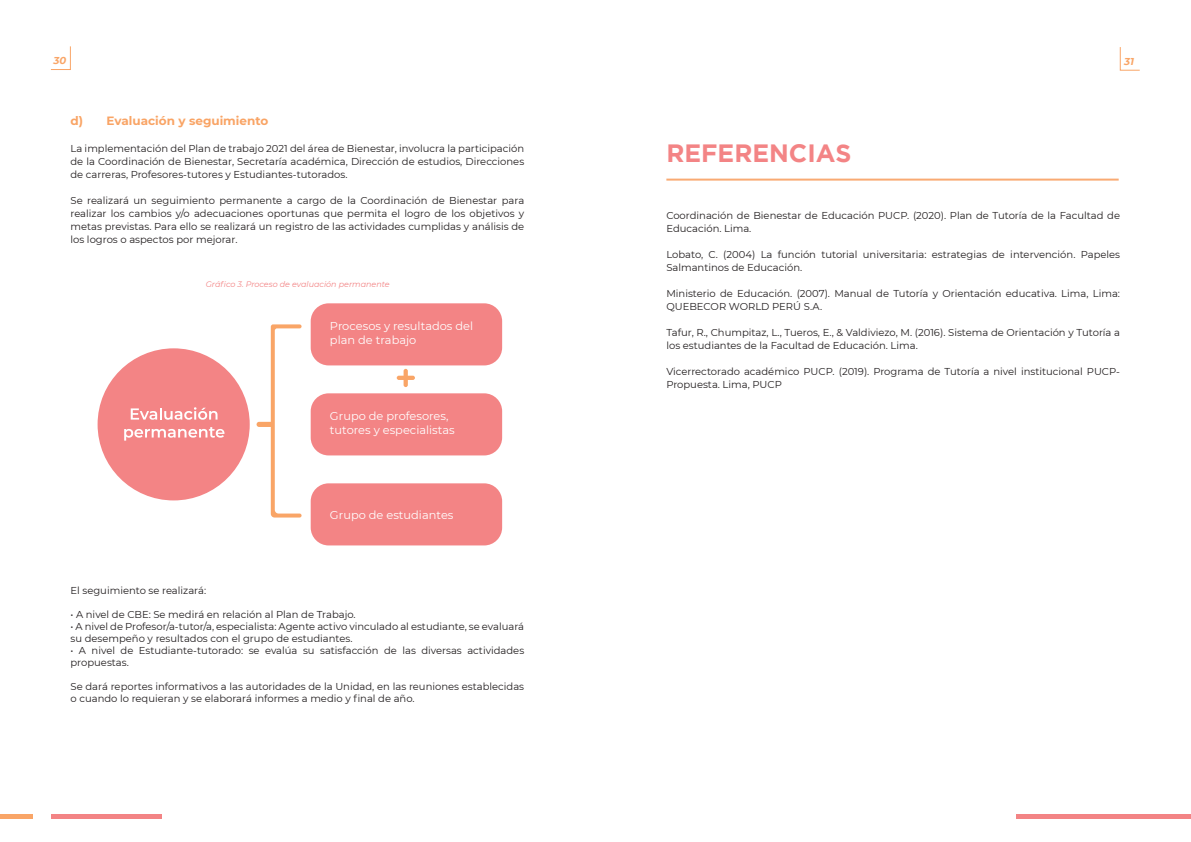
<style>
.page{position:relative;width:1191px;height:842px;background:#fff}
.page>*{position:absolute;margin:0;border:0;box-sizing:border-box;transform-origin:0 0}
.t1{font:700 25px "Gotham";color:#f38485}
.t2{font:700 12px "Montserrat";color:#f9a465}
.t3{font:11.4px/14.2px "Montserrat";color:#fff}
.t4{font:10px/13px "Montserrat";color:#231f20}
.t5{font:italic 700 10px "Montserrat";color:#f9a567}
.t6{font:italic 8px "Montserrat";color:#f38485}
</style>
<div class="page">
<div style="left:1016px;top:814px;width:175px;height:5px;background:#f38485"></div>
<div style="left:0;top:814px;width:32px;height:5px;background:#f9a567"></div>
<div style="left:51px;top:814px;width:110px;height:5px;background:#f38485"></div>
<svg style="left:51px;top:46px;width:20px;height:24px"></svg>
<svg style="left:1120px;top:47px;width:20px;height:23px"></svg>
<hr style="left:666px;top:179px;width:452px;height:2px;background:#f9aa73">
<div style="left:98px;top:348px;width:152px;height:152px;background:#f38485;border-radius:50%"></div>
<div style="left:311px;top:303px;width:191px;height:62px;background:#f38485;border-radius:18px"></div>
<svg style="left:131px;top:407px;width:86px;height:13px"></svg>
<svg style="left:124px;top:427px;width:100px;height:14px"></svg>
<div style="left:311px;top:393px;width:191px;height:62px;background:#f38485;border-radius:18px"></div>
<div style="left:311px;top:483px;width:191px;height:62px;background:#f38485;border-radius:18px"></div>
<svg style="left:397px;top:369px;width:18px;height:18px"></svg>
<svg style="left:271px;top:324px;width:30px;height:193px"></svg>
<div style="left:256px;top:422px;width:18px;height:5px;background:#f9a567;border-radius:3px"></div>
<p class="t5" style="left:53px;top:53px;width:14px">30</p>
<p class="t5" style="left:1124px;top:54px;width:11px">31</p>
<p class="t2" style="left:70px;top:112px;width:199px">d) Evaluación y seguimiento</p>
<p class="t4" style="left:70px;top:142px;width:455px;text-align:justify">La implementación del Plan de trabajo 2021 del área de Bienestar, involucra la participación de la Coordinación de Bienestar, Secretaría académica, Dirección de estudios, Direcciones de carreras, Profesores-tutores y Estudiantes-tutorados.</p>
<p class="t4" style="left:70px;top:194px;width:455px;text-align:justify">Se realizará un seguimiento permanente a cargo de la Coordinación de Bienestar para realizar los cambios y/o adecuaciones oportunas que permita el logro de los objetivos y metas previstas. Para ello se realizará un registro de las actividades cumplidas y análisis de los logros o aspectos por mejorar.</p>
<p class="t6" style="left:206px;top:279px;width:185px">Gráfico 3. Proceso de evaluación permanente</p>
<p class="t3" style="left:330px;top:318px;width:145px">Procesos y resultados del plan de trabajo</p>
<p class="t3" style="left:330px;top:408px;width:126px">Grupo de profesores, tutores y especialistas</p>
<p class="t3" style="left:330px;top:507px;width:125px">Grupo de estudiantes</p>
<p class="t4" style="left:70px;top:583px;width:137px">El seguimiento se realizará:</p>
<p class="t4" style="left:70px;top:607px;width:287px">• A nivel de CBE: Se medirá en relación al Plan de Trabajo.</p>
<p class="t4" style="left:70px;top:620px;width:455px;line-height:12px">• A nivel de Profesor/a-tutor/a, especialista: Agente activo vinculado al estudiante, se evaluará su desempeño y resultados con el grupo de estudiantes.</p>
<p class="t4" style="left:70px;top:644px;width:455px;line-height:12px">• A nivel de Estudiante-tutorado: se evalúa su satisfacción de las diversas actividades propuestas.</p>
<p class="t4" style="left:70px;top:680px;width:455px;line-height:12px">Se dará reportes informativos a las autoridades de la Unidad, en las reuniones establecidas o cuando lo requieran y se elaborará informes a medio y final de año.</p>
<h1 class="t1" style="left:666px;top:138px;width:187px">REFERENCIAS</h1>
<p class="t4" style="left:666px;top:209px;width:455px">Coordinación de Bienestar de Educación PUCP. (2020). Plan de Tutoría de la Facultad de<br>Educación. Lima.</p>
<p class="t4" style="left:666px;top:248px;width:455px">Lobato, C. (2004) La función tutorial universitaria: estrategias de intervención. Papeles<br>Salmantinos de Educación.</p>
<p class="t4" style="left:666px;top:287px;width:455px">Ministerio de Educación. (2007). Manual de Tutoría y Orientación educativa. Lima, Lima:<br>QUEBECOR WORLD PERÚ S.A.</p>
<p class="t4" style="left:666px;top:326px;width:455px">Tafur, R., Chumpitaz, L., Tueros, E., &amp; Valdiviezo, M. (2016). Sistema de Orientación y Tutoría a los estudiantes de la Facultad de Educación. Lima.</p>
<p class="t4" style="left:666px;top:365px;width:455px">Vicerrectorado académico PUCP. (2019). Programa de Tutoría a nivel institucional PUCP-<br>Propuesta. Lima, PUCP</p>
</div>
